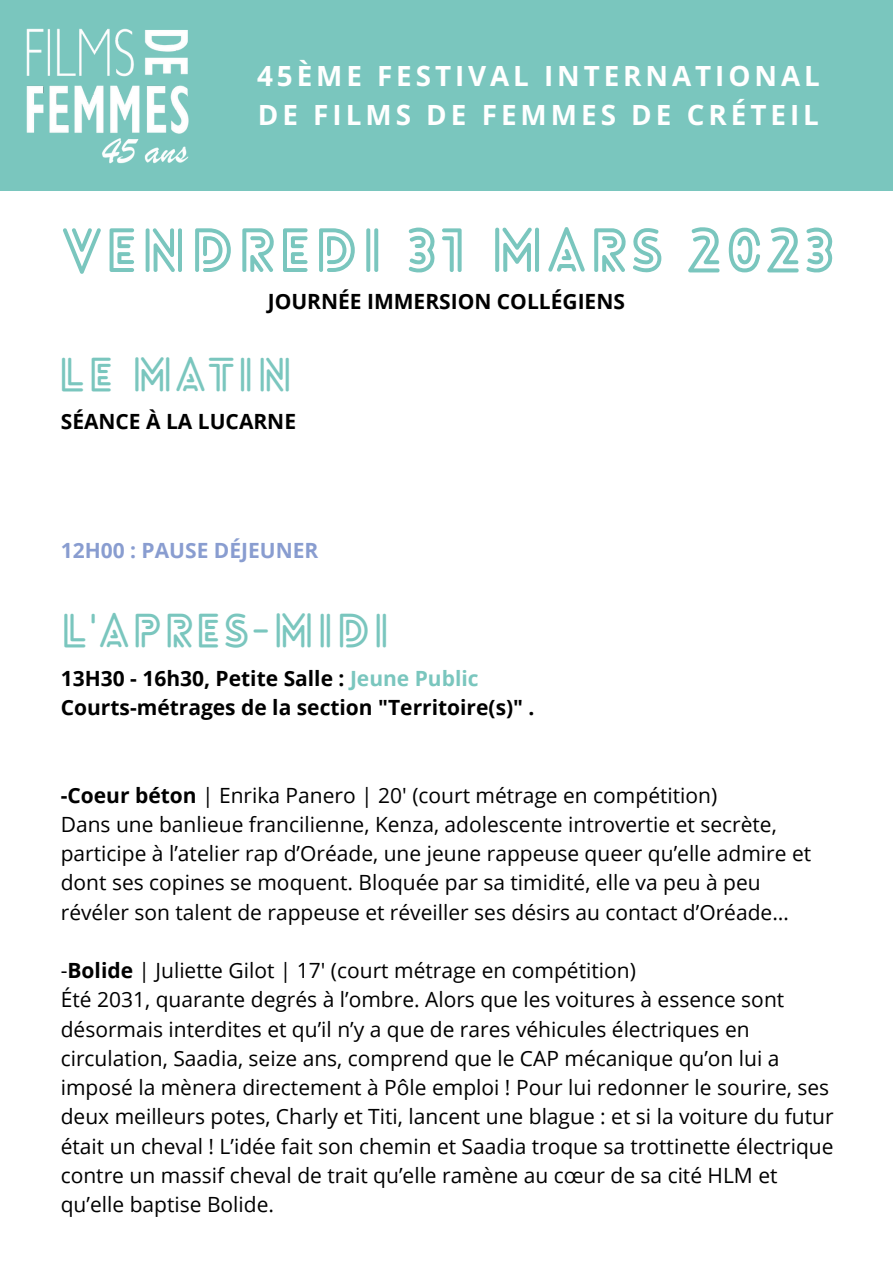
<style>
.page{position:relative;width:893px;height:1264px;background:#fff}
.page>*{position:absolute;margin:0;border:0;box-sizing:border-box;transform-origin:0 0}
.t1{font:700 59.4px "Lovelo Line";letter-spacing:.06em;color:#7ac6be}
.t2{font:700 45.9px "Lovelo Line";letter-spacing:.06em;color:#7ac6be}
.t3{font:700 27.9px/38.8px "Open Sans";letter-spacing:.14em;color:#fff}
.t4{font:21px/29.2px "Open Sans";color:#000}
.t5{font:700 21px/29.2px "Open Sans";color:#000}
.t6{font:700 21px "Open Sans";color:#899dd0}
.s1{color:#7ac6be}
.s2{font-weight:700}
</style>
<div class="page">
<div style="left:0;top:0;width:892px;height:191px;background:#7ac6be"></div>
<img style="left:26px;top:28px;width:163px;height:136px">
<h3 class="t3" style="left:257px;top:56px;width:564px">45ÈME FESTIVAL INTERNATIONAL<br>DE FILMS DE FEMMES DE CRÉTEIL</h3>
<h1 class="t1" style="left:63px;top:227px;width:773px">VENDREDI 31 MARS 2023</h1>
<p class="t5" style="left:268px;top:286px;width:359px">JOURNÉE IMMERSION COLLÉGIENS</p>
<h2 class="t2" style="left:59px;top:356px;width:235px">LE MATIN</h2>
<p class="t5" style="left:61px;top:406px;width:237px">SÉANCE À LA LUCARNE</p>
<p class="t6" style="left:61px;top:535px;width:259px">12H00 : PAUSE DÉJEUNER</p>
<h2 class="t2" style="left:61px;top:612px;width:330px">L'APRES-MIDI</h2>
<p class="t5" style="left:61px;top:663px;width:475px">13H30 - 16h30, Petite Salle : <span class="s1">Jeune Public<br></span>Courts-métrages de la section "Territoire(s)" .</p>
<p class="t4" style="left:61px;top:779px;width:751px"><span class="s2">-Coeur béton</span> | Enrika Panero | 20' (court métrage en compétition)<br>Dans une banlieue francilienne, Kenza, adolescente introvertie et secrète, participe à l’atelier rap d’Oréade, une jeune rappeuse queer qu’elle admire et dont ses copines se moquent. Bloquée par sa timidité, elle va peu à peu révéler son talent de rappeuse et réveiller ses désirs au contact d’Oréade…</p>
<p class="t4" style="left:61px;top:955px;width:774px">-<span class="s2">Bolide</span> | Juliette Gilot | 17' (court métrage en compétition)<br>Été 2031, quarante degrés à l’ombre. Alors que les voitures à essence sont désormais interdites et qu’il n’y a que de rares véhicules électriques en circulation, Saadia, seize ans, comprend que le CAP mécanique qu’on lui a imposé la mènera directement à Pôle emploi ! Pour lui redonner le sourire, ses deux meilleurs potes, Charly et Titi, lancent une blague : et si la voiture du futur était un cheval ! L’idée fait son chemin et Saadia troque sa trottinette électrique contre un massif cheval de trait qu’elle ramène au cœur de sa cité HLM et qu’elle baptise Bolide.</p>
</div>
